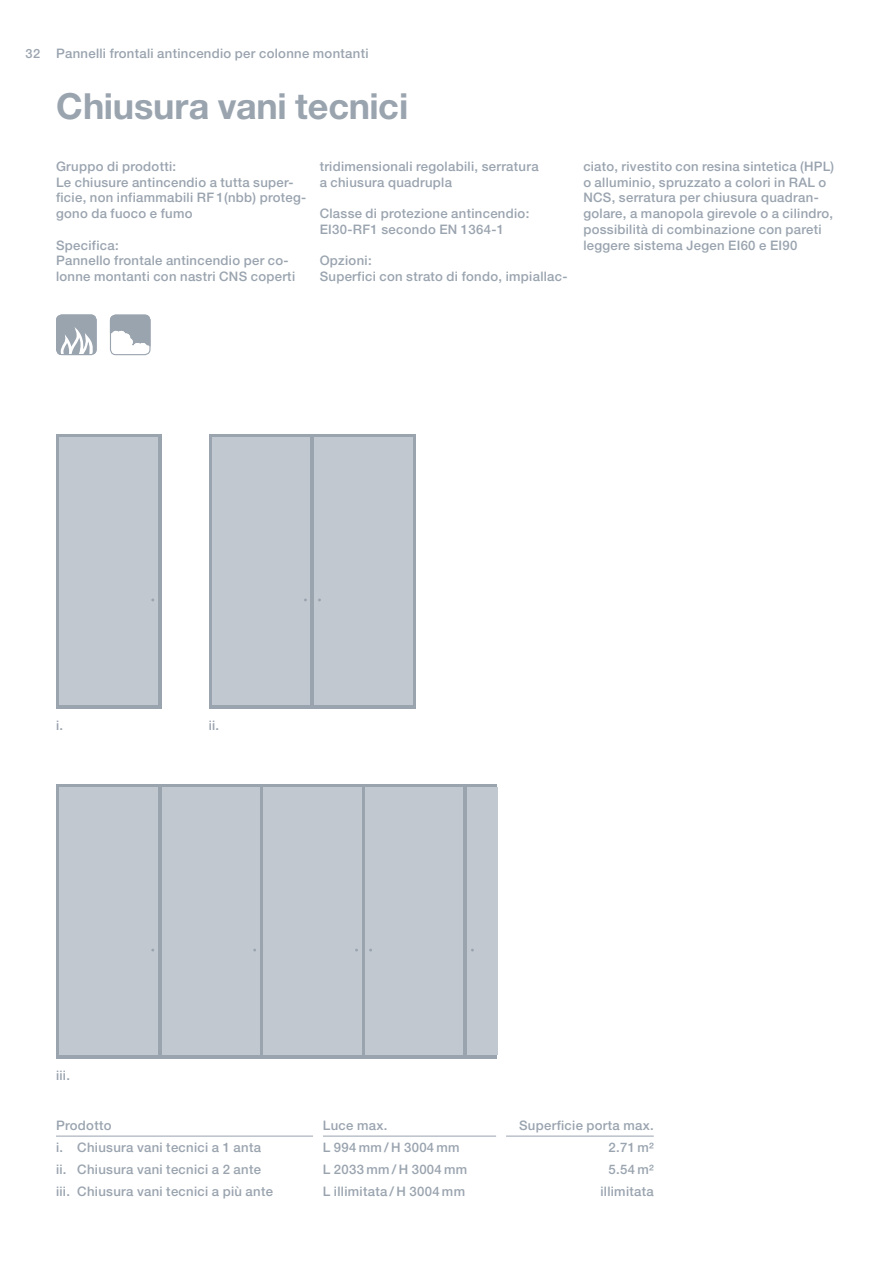
<style>
.page{position:relative;width:893px;height:1263px;background:#fff}
.page>*{position:absolute;margin:0;border:0;box-sizing:border-box;transform-origin:0 0}
.t1{font:700 36px "Helvetica Neue LT Pro";letter-spacing:-.005em;color:#9aa4af}
.t2{font:500 13.2px/15.8px "Helvetica Neue LT Pro";letter-spacing:.025em;color:#9aa4af}
.t3{font:500 12.75px "Helvetica Neue LT Pro";color:#9aa4af}
</style>
<div class="page">
<div style="left:56px;top:434px;width:106px;height:274px;background:linear-gradient(to right,#9aa4af,#9aa4af)"></div>
<div style="left:60px;top:438px;width:98px;height:267px;background:#c2c8cf"></div>
<div style="left:209px;top:434px;width:105px;height:274px;background:#9aa4af"></div>
<div style="left:212px;top:438px;width:99px;height:267px;background:#c2c8cf"></div>
<div style="left:311px;top:434px;width:105px;height:274px;background:linear-gradient(to right,#9aa4af,#9aa4af)"></div>
<div style="left:314px;top:438px;width:98px;height:267px;background:#c2c8cf"></div>
<div style="left:158px;top:784px;width:106px;height:275px;background:linear-gradient(to right,#9aa4af,#9aa4af)"></div>
<div style="left:162px;top:788px;width:98px;height:267px;background:#c2c8cf"></div>
<div style="left:56px;top:784px;width:106px;height:275px;background:linear-gradient(to right,#9aa4af,#9aa4af)"></div>
<div style="left:60px;top:788px;width:98px;height:267px;background:#c2c8cf"></div>
<div style="left:260px;top:784px;width:105px;height:275px;background:linear-gradient(to right,#9aa4af,#9aa4af)"></div>
<div style="left:264px;top:788px;width:98px;height:267px;background:#c2c8cf"></div>
<div style="left:362px;top:784px;width:105px;height:275px;background:#9aa4af"></div>
<div style="left:365px;top:788px;width:99px;height:267px;background:#c2c8cf"></div>
<div style="left:464px;top:784px;width:33px;height:275px;background:#9aa4af"></div>
<div style="left:467px;top:788px;width:30px;height:267px;background:#c2c8cf"></div>
<div style="left:56px;top:314px;width:41px;height:41px;background:#9aa4af;border-radius:6px"></div>
<svg style="left:61px;top:327px;width:32px;height:26px"></svg>
<div style="left:56px;top:314px;width:41px;height:41px;border:1px solid #9aa4af;border-radius:5px"></div>
<svg style="left:110px;top:315px;width:40px;height:40px"></svg>
<div style="left:110px;top:315px;width:41px;height:40px;border:1px solid #9aa4af;border-radius:5px"></div>
<hr style="left:56px;top:1136px;width:257px;height:1px;background:#9aa4af">
<hr style="left:323px;top:1136px;width:173px;height:1px;background:#9aa4af">
<hr style="left:506px;top:1136px;width:148px;height:1px;background:#9aa4af">
<p class="t3" style="left:26px;top:46px;width:16px">32</p>
<p class="t2" style="left:56px;top:45px;width:314px">Pannelli frontali antincendio per colonne montanti</p>
<h1 class="t1" style="left:56px;top:84px;width:354px">Chiusura vani tecnici</h1>
<p class="t2" style="left:56px;top:158px;width:252px">Gruppo di prodotti:<br>Le chiusure antincendio a tutta super&shy;ficie, non infiammabili RF 1(nbb) proteg&shy;gono da fuoco e fumo</p>
<p class="t2" style="left:56px;top:237px;width:241px">Specifica:<br>Pannello frontale antincendio per co&shy;lonne montanti con nastri CNS coperti</p>
<p class="t2" style="left:320px;top:158px;width:221px">tridimensionali regolabili, serratura a chiusura quadrupla</p>
<p class="t2" style="left:320px;top:205px;width:211px">Classe di protezione antincendio:<br>EI30-RF1 secondo EN 1364-1</p>
<p class="t2" style="left:320px;top:253px;width:249px">Opzioni:<br>Superfici con strato di fondo, impiallac-</p>
<p class="t2" style="left:583px;top:158px;width:252px">ciato, rivestito con resina sintetica (HPL) o alluminio, spruzzato a colori in RAL o NCS, serratura per chiusura quadran&shy;golare, a manopola girevole o a cilindro, possibilità di combinazione con pareti leggere sistema Jegen EI60 e EI90</p>
<p class="t2" style="left:56px;top:717px;width:9px">i.</p>
<p class="t2" style="left:209px;top:717px;width:12px">ii.</p>
<p class="t2" style="left:56px;top:1067px;width:16px">iii.</p>
<p class="t2" style="left:56px;top:1117px;width:57px">Prodotto</p>
<p class="t2" style="left:323px;top:1117px;width:66px">Luce max.</p>
<p class="t2" style="left:519px;top:1117px;width:136px">Superficie porta max.</p>
<p class="t2" style="left:56px;top:1139px;width:206px">i. Chiusura vani tecnici a 1 anta</p>
<p class="t2" style="left:323px;top:1139px;width:138px">L 994 mm / H 3004 mm</p>
<p class="t2" style="left:609px;top:1139px;width:47px">2.71 m²</p>
<p class="t2" style="left:56px;top:1161px;width:206px">ii. Chiusura vani tecnici a 2 ante</p>
<p class="t2" style="left:323px;top:1161px;width:146px">L 2033 mm / H 3004 mm</p>
<p class="t2" style="left:609px;top:1161px;width:47px">5.54 m²</p>
<p class="t2" style="left:56px;top:1183px;width:219px">iii. Chiusura vani tecnici a più ante</p>
<p class="t2" style="left:323px;top:1183px;width:144px">L illimitata / H 3004 mm</p>
<p class="t2" style="left:600px;top:1183px;width:55px">illimitata</p>
</div>
